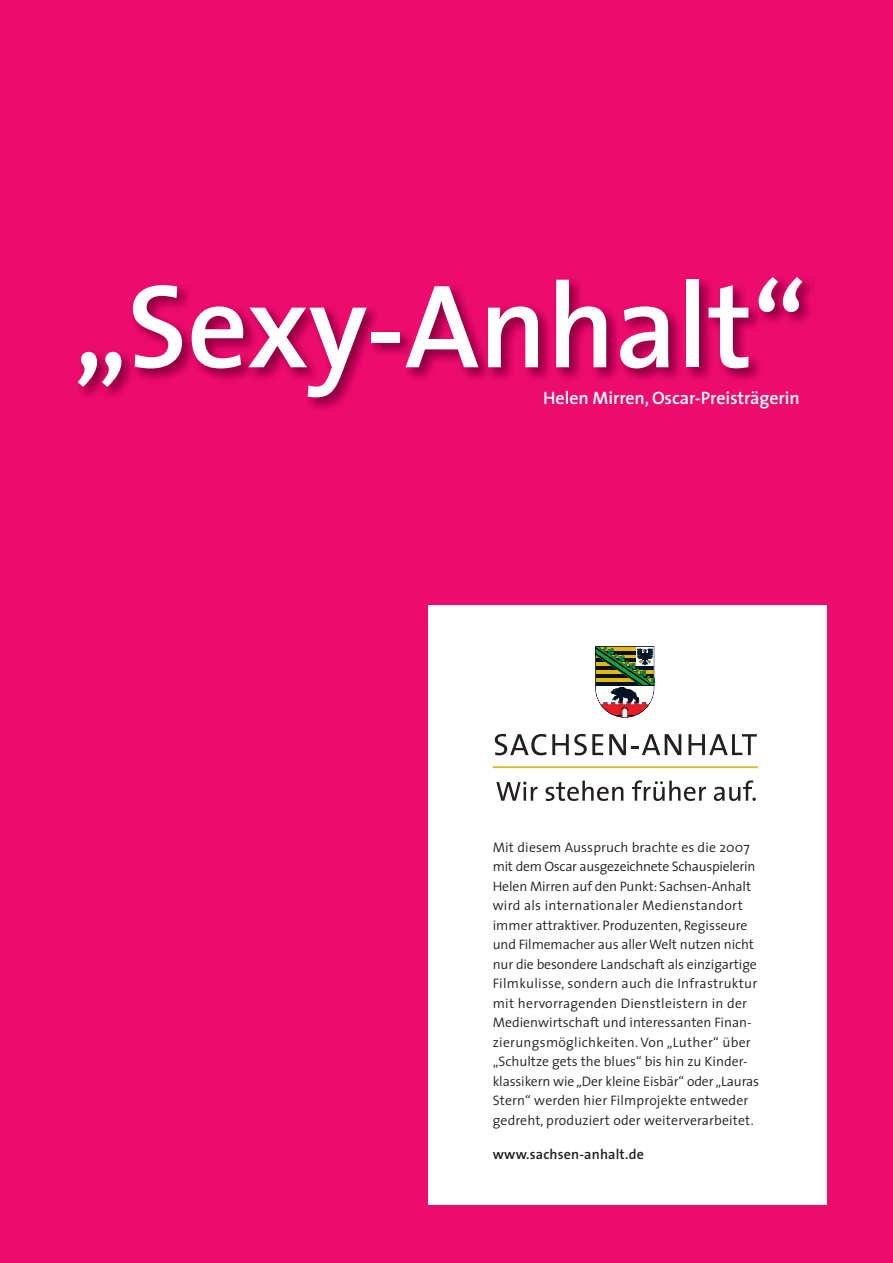
<style>
.page{position:relative;width:893px;height:1263px;background:#fff}
.page>*{position:absolute;margin:0;border:0;box-sizing:border-box;transform-origin:0 0}
.t1{font:120px "The Sans Semi Bold Plain+BMYQCL";letter-spacing:-.005em;color:#fff}
.t2{font:18px "The Sans Semi Bold Plain+BMYQCL";letter-spacing:-.005em;color:#fff}
.t3{font:14.1px "The Sans Semi Bold Plain+BMYQCL";letter-spacing:.01em;color:#231f20}
.t4{font:13.8px/19.5px "The Sans Semi Light Plain+XJRGNT";color:#231f20}
</style>
<div class="page">
<div style="left:0;top:0;width:892px;height:1263px;background:#ed0c6d"></div>
<img style="left:75px;top:274px;width:739px;height:136px">
<div style="left:429px;top:606px;width:398px;height:599px;background:#fff"></div>
<hr style="left:493px;top:766px;width:265px;height:2px;background:#ddb726">
<svg style="left:595px;top:646px;width:60px;height:72px"></svg>
<svg style="left:496px;top:782px;width:42px;height:19px"></svg>
<svg style="left:545px;top:781px;width:78px;height:20px"></svg>
<svg style="left:632px;top:780px;width:74px;height:21px"></svg>
<svg style="left:714px;top:780px;width:42px;height:21px"></svg>
<svg style="left:495px;top:734px;width:51px;height:21px"></svg>
<svg style="left:552px;top:734px;width:51px;height:21px"></svg>
<svg style="left:609px;top:734px;width:72px;height:21px"></svg>
<svg style="left:688px;top:734px;width:69px;height:21px"></svg>
<h1 class="t1" style="left:73px;top:280px;width:735px">„Sexy-Anhalt“</h1>
<h2 class="t2" style="left:543px;top:391px;width:258px">Helen Mirren, Oscar-Preisträgerin</h2>
<p class="t4" style="left:493px;top:838px;width:268px">Mit diesem Ausspruch brachte es die 2007 mit dem Oscar ausgezeichnete Schauspielerin Helen Mirren auf den Punkt: Sachsen-Anhalt wird als internationaler Medienstandort immer attraktiver. Produzenten, Regisseure und Filmemacher aus aller Welt nutzen nicht nur die besondere Landschaft als einzigartige Filmkulisse, sondern auch die Infrastruktur mit hervorragenden Dienstleistern in der Medienwirtschaft und interessanten Finan&shy;zierungsmöglichkeiten. Von „Luther“ über „Schultze gets the blues“ bis hin zu Kinder&shy;klassikern wie „Der kleine Eisbär“ oder „Lauras Stern“ werden hier Filmprojekte entweder gedreht, produziert oder weiterverarbeitet.</p>
<p class="t3" style="left:493px;top:1148px;width:153px">www.sachsen-anhalt.de</p>
</div>
